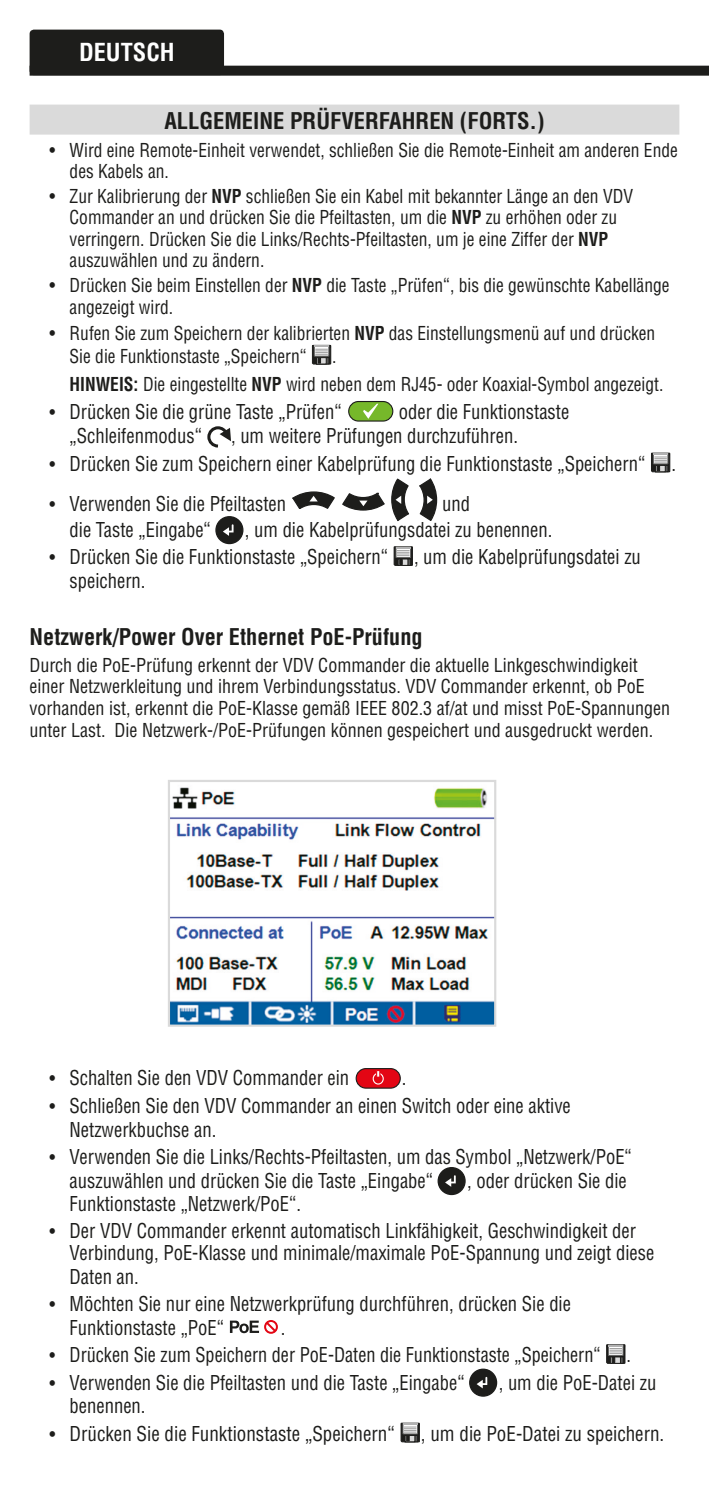
<style>
.page{position:relative;width:709px;height:1503px;background:#fff}
.page>*{position:absolute;margin:0;border:0;box-sizing:border-box;transform-origin:0 0}
.t1{font:700 condensed 24.25px "Helvetica LT Std";color:#fff}
.Inst-HD_in_20__bar{font:700 condensed 22.5px "Helvetica LT Std";color:#1d1d1b}
.t2{font:condensed 20px/23.8px "Helvetica LT Std";color:#1d1d1b;scale:.93 1}
.t3{font:condensed 20px "Helvetica LT Std";color:#1d1d1b;scale:.95 1}
.t4{font:condensed 20px "Helvetica LT Std";color:#1d1d1b;scale:.91 1}
.Inst-Bullet_Text{font:condensed 18.75px/21.2px "Helvetica LT Std";color:#1d1d1b;scale:.93 1}
.Inst-Bullet_Text-2{font:condensed 18.75px/21.8px "Helvetica LT Std";color:#1d1d1b;scale:.96 1}
.s1{font-weight:700}
.s2{font-size:18.75px}
</style>
<div class="page">
<svg style="left:312px;top:345px;width:19px;height:19px"></svg>
<div style="left:349px;top:401px;width:44px;height:20px;background:#76b82a;border-radius:10px"></div>
<div style="left:348px;top:401px;width:45px;height:20px;border:1px solid #1d1d1b;border-radius:10px"></div>
<svg style="left:363px;top:404px;width:15px;height:15px"></svg>
<svg style="left:207px;top:426px;width:24px;height:22px"></svg>
<svg style="left:651px;top:453px;width:19px;height:19px"></svg>
<svg style="left:292px;top:478px;width:117px;height:44px"></svg>
<svg style="left:419px;top:478px;width:18px;height:43px"></svg>
<div style="left:216px;top:517px;width:27px;height:26px;background:#1d1d1b;border-radius:50%"></div>
<div style="left:215px;top:516px;width:28px;height:28px;border:1px solid #1d1d1b;border-radius:50%"></div>
<svg style="left:223px;top:524px;width:10px;height:12px"></svg>
<svg style="left:394px;top:546px;width:18px;height:19px"></svg>
<div style="left:356px;top:1068px;width:44px;height:20px;background:#e30614;border-radius:10px"></div>
<div style="left:355px;top:1068px;width:46px;height:20px;border:1px solid #1d1d1b;border-radius:10px"></div>
<div style="left:372px;top:1072px;width:12px;height:12px;border:1px solid #fff;border-radius:50%"></div>
<svg style="left:376px;top:1070px;width:4px;height:7px"></svg>
<div style="left:438px;top:1167px;width:27px;height:27px;background:#1d1d1b;border-radius:50%"></div>
<div style="left:438px;top:1167px;width:27px;height:28px;border:1px solid #1d1d1b;border-radius:50%"></div>
<svg style="left:445px;top:1175px;width:11px;height:11px"></svg>
<svg style="left:230px;top:1320px;width:48px;height:14px"></svg>
<svg style="left:606px;top:1344px;width:19px;height:19px"></svg>
<div style="left:470px;top:1369px;width:26px;height:26px;background:#1d1d1b;border-radius:50%"></div>
<div style="left:469px;top:1368px;width:28px;height:28px;border:1px solid #1d1d1b;border-radius:50%"></div>
<svg style="left:476px;top:1376px;width:11px;height:12px"></svg>
<svg style="left:401px;top:1422px;width:18px;height:19px"></svg>
<img style="left:171px;top:787px;width:322px;height:236px">
<div style="left:168px;top:780px;width:328px;height:246px;border:2px solid #dadada"></div>
<div style="left:30px;top:105px;width:649px;height:30px;background:#dadada"></div>
<div style="left:30px;top:66px;width:679px;height:10px;background:#1d1d1b"></div>
<div style="left:30px;top:30px;width:194px;height:45px;background:#1d1d1b;border-radius:4px"></div>
<p class="t1" style="left:79px;top:37px;width:97px">DEUTSCH</p>
<p class="Inst-HD_in_20__bar" style="left:164px;top:107px;width:382px">ALLGEMEINE PRÜFVERFAHREN (FORTS.)</p>
<p class="Inst-Bullet_Text" style="left:70px;top:139px;width:655px;text-indent:-20px">• Wird eine Remote-Einheit verwendet, schließen Sie die Remote-Einheit am anderen Ende des Kabels an.</p>
<p class="Inst-Bullet_Text" style="left:70px;top:186px;width:607px;text-indent:-20px">• Zur Kalibrierung der <span class="s1">NVP</span> schließen Sie ein Kabel mit bekannter Länge an den VDV Commander an und drücken Sie die Pfeiltasten, um die <span class="s1">NVP</span> zu erhöhen oder zu verringern. Drücken Sie die Links/Rechts-Pfeiltasten, um je eine Ziffer der <span class="s1">NVP </span>auszuwählen und zu ändern.</p>
<p class="Inst-Bullet_Text" style="left:70px;top:274px;width:646px;line-height:22.5px;text-indent:-20px">• Drücken Sie beim Einstellen der <span class="s1">NVP</span> die Taste „Prüfen“, bis die gewünschte Kabellänge angezeigt wird.</p>
<p class="Inst-Bullet_Text" style="left:70px;top:322px;width:631px;line-height:22.5px;text-indent:-20px">• Rufen Sie zum Speichern der kalibrierten <span class="s1">NVP</span> das Einstellungsmenü auf und drücken<br>Sie die Funktionstaste „Speichern“</p>
<p class="Inst-Bullet_Text" style="left:332px;top:345px;width:6px">.</p>
<p class="Inst-Bullet_Text" style="left:70px;top:373px;width:640px"><span class="s1">HINWEIS:</span> Die eingestellte <span class="s1">NVP</span> wird neben dem RJ45- oder Koaxial-Symbol angezeigt.</p>
<p class="t2" style="left:50px;top:400px;width:315px"><span class="s2">•</span> Drücken Sie die grüne Taste „Prüfen“</p>
<p class="t2" style="left:399px;top:400px;width:185px">oder die Funktionstaste</p>
<p class="t2" style="left:70px;top:424px;width:144px">„Schleifenmodus“</p>
<p class="t2" style="left:231px;top:424px;width:310px">, um weitere Prüfungen durchzuführen.</p>
<p class="t2" style="left:50px;top:451px;width:642px"><span class="s2">•</span> Drücken Sie zum Speichern einer Kabelprüfung die Funktionstaste „Speichern“</p>
<p class="t2" style="left:671px;top:451px;width:6px">.</p>
<p class="t2" style="left:50px;top:492px;width:256px"><span class="s2">•</span> Verwenden Sie die Pfeiltasten</p>
<p class="t2" style="left:442px;top:492px;width:32px">und</p>
<p class="t2" style="left:70px;top:517px;width:153px">die Taste „Eingabe“</p>
<p class="t2" style="left:245px;top:517px;width:332px">, um die Kabelprüfungsdatei zu benennen.</p>
<p class="t2" style="left:50px;top:545px;width:365px"><span class="s2">•</span> Drücken Sie die Funktionstaste „Speichern“</p>
<p class="t2" style="left:414px;top:545px;width:245px">, um die Kabelprüfungsdatei zu</p>
<p class="t2" style="left:70px;top:569px;width:83px">speichern.</p>
<p class="Inst-HD_in_20__bar" style="left:30px;top:623px;width:394px">Netzwerk/Power Over Ethernet PoE-Prüfung</p>
<p class="Inst-Bullet_Text-2" style="left:30px;top:654px;width:669px">Durch die PoE-Prüfung erkennt der VDV Commander die aktuelle Linkgeschwindigkeit einer Netzwerkleitung und ihrem Verbindungsstatus. VDV Commander erkennt, ob PoE vorhanden ist, erkennt die PoE-Klasse gemäß IEEE 802.3 af/at und misst PoE-Spannungen unter Last. Die Netzwerk-/PoE-Prüfungen können gespeichert und ausgedruckt werden.</p>
<p class="t2" style="left:50px;top:1066px;width:324px"><span class="s2">•</span> Schalten Sie den VDV Commander ein</p>
<p class="t2" style="left:402px;top:1066px;width:7px">.</p>
<p class="t2" style="left:70px;top:1093px;width:540px;text-indent:-20px"><span class="s2">•</span> Schließen Sie den VDV Commander an einen Switch oder eine aktive<br>Netzwerkbuchse an.</p>
<p class="t2" style="left:70px;top:1144px;width:606px;text-indent:-20px"><span class="s2">•</span> Verwenden Sie die Links/Rechts-Pfeiltasten, um das Symbol „Netzwerk/PoE“ auszuwählen und drücken Sie die Taste „Eingabe“</p>
<p class="t2" style="left:467px;top:1168px;width:173px">, oder drücken Sie die</p>
<p class="t2" style="left:70px;top:1192px;width:250px">Funktionstaste „Netzwerk/PoE“.</p>
<p class="t2" style="left:70px;top:1218px;width:630px;line-height:23px;text-indent:-20px"><span class="s2">•</span> Der VDV Commander erkennt automatisch Linkfähigkeit, Geschwindigkeit der<br>Verbindung, PoE-Klasse und minimale/maximale PoE-Spannung und zeigt diese<br>Daten an.</p>
<p class="t2" style="left:70px;top:1291px;width:540px;text-indent:-20px"><span class="s2">•</span> Möchten Sie nur eine Netzwerkprüfung durchführen, drücken Sie die<br>Funktionstaste „PoE“</p>
<p class="t2" style="left:281px;top:1315px;width:7px">.</p>
<p class="t4" style="left:50px;top:1342px;width:607px"><span class="s2">•</span> Drücken Sie zum Speichern der PoE-Daten die Funktionstaste „Speichern“</p>
<p class="t4" style="left:626px;top:1342px;width:7px">.</p>
<p class="t2" style="left:50px;top:1370px;width:448px"><span class="s2">•</span> Verwenden Sie die Pfeiltasten und die Taste „Eingabe“</p>
<p class="t2" style="left:498px;top:1370px;width:171px">, um die PoE-Datei zu</p>
<p class="t2" style="left:70px;top:1394px;width:83px">benennen.</p>
<p class="t3" style="left:50px;top:1420px;width:365px"><span class="s2">•</span> Drücken Sie die Funktionstaste „Speichern“</p>
<p class="t3" style="left:421px;top:1420px;width:258px">, um die PoE-Datei zu speichern.</p>
</div>
